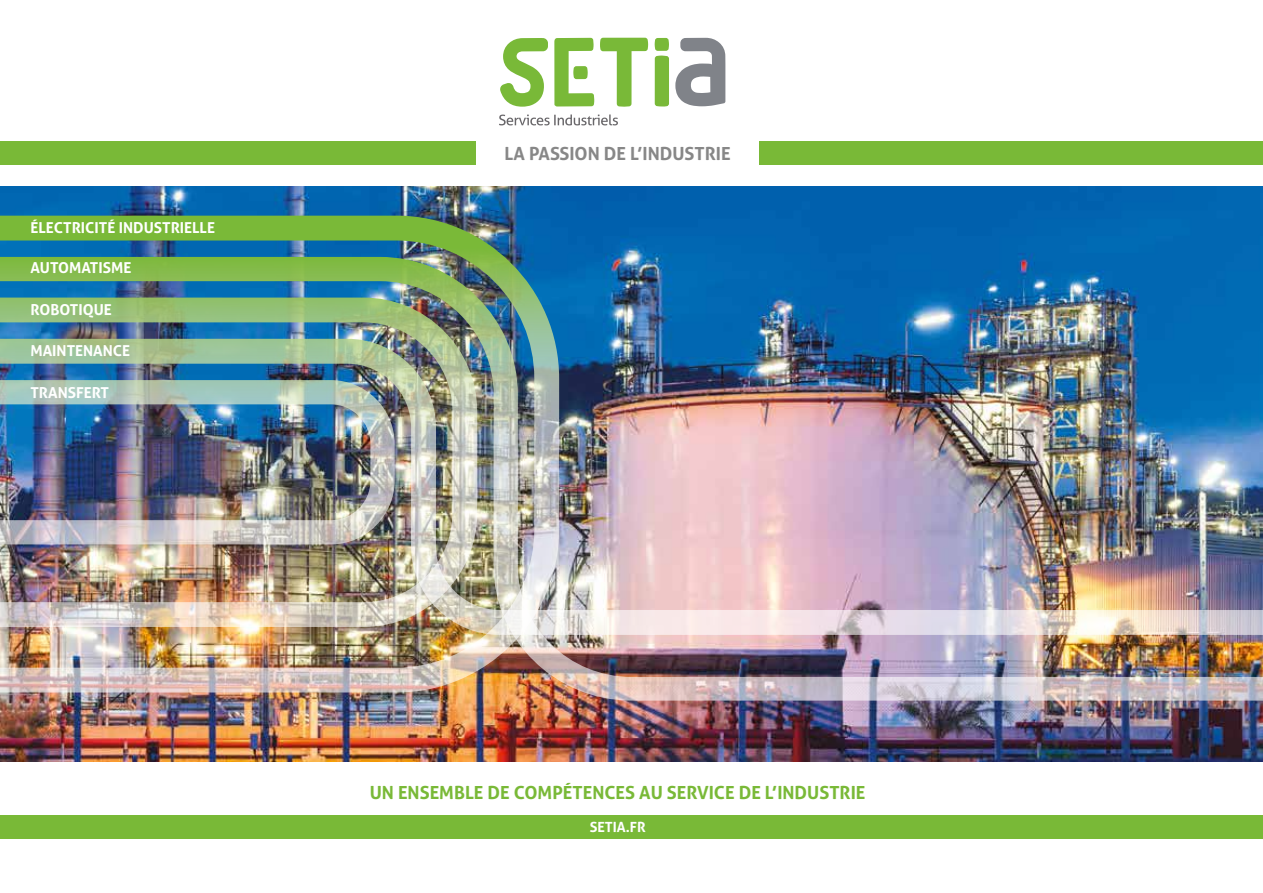
<style>
.page{position:relative;width:1263px;height:893px;background:#fff}
.page>*{position:absolute;margin:0;border:0;box-sizing:border-box;transform-origin:0 0}
.t1{font:700 18.15px "Aller";color:#79b937}
.t2{font:700 18.15px "Aller";color:#878787}
.t3{font:700 15.15px "Aller";color:#fff}
.t4{font:700 14.1px "Aller";color:#fff}
</style>
<div class="page">
<img style="left:0;top:186px;width:1263px;height:576px">
<div style="left:0;top:815px;width:1263px;height:23px;background:#79b937"></div>
<div style="left:0;top:141px;width:475px;height:24px;background:#79b937"></div>
<div style="left:759px;top:141px;width:504px;height:24px;background:#79b937"></div>
<svg style="left:655px;top:38px;width:14px;height:69px"></svg>
<svg style="left:600px;top:38px;width:48px;height:69px"></svg>
<svg style="left:675px;top:38px;width:50px;height:68px"></svg>
<svg style="left:554px;top:38px;width:40px;height:69px"></svg>
<svg style="left:499px;top:114px;width:119px;height:11px"></svg>
<svg style="left:500px;top:38px;width:48px;height:69px"></svg>
<img style="left:0;top:257px;width:1263px;height:444px">
<img style="left:0;top:216px;width:559px;height:476px">
<p class="t3" style="left:30px;top:218px;width:186px">ÉLECTRICITÉ INDUSTRIELLE</p>
<p class="t3" style="left:30px;top:259px;width:102px">AUTOMATISME</p>
<p class="t3" style="left:30px;top:300px;width:83px">ROBOTIQUE</p>
<p class="t3" style="left:30px;top:341px;width:101px">MAINTENANCE</p>
<p class="t3" style="left:30px;top:383px;width:80px">TRANSFERT</p>
<p class="t2" style="left:505px;top:142px;width:228px">LA PASSION DE L’INDUSTRIE</p>
<p class="t1" style="left:370px;top:781px;width:497px">UN ENSEMBLE DE COMPÉTENCES AU SERVICE DE L’INDUSTRIE</p>
<p class="t4" style="left:590px;top:818px;width:57px">SETIA.FR</p>
</div>
